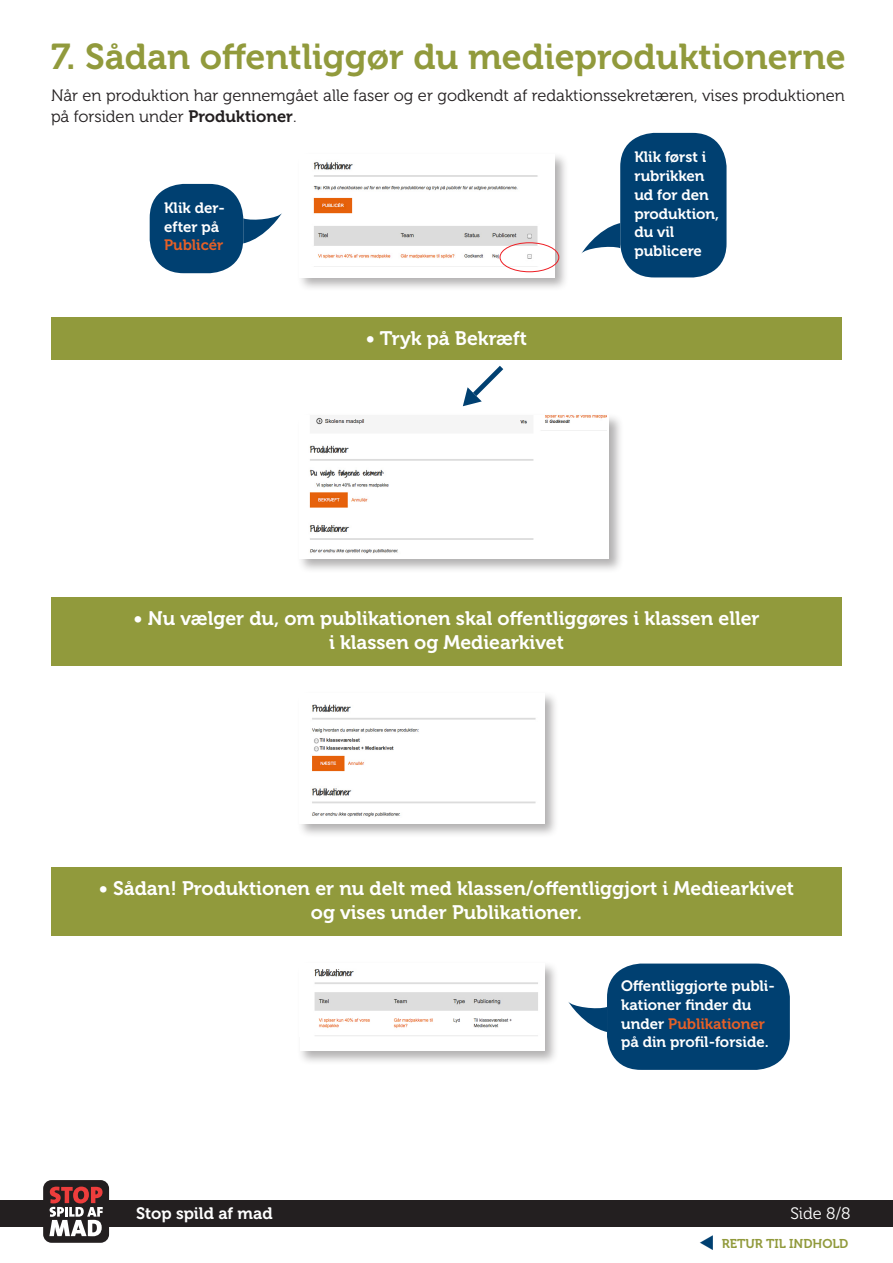
<style>
.page{position:relative;width:893px;height:1263px;background:#fff}
.page>*{position:absolute;margin:0;border:0;box-sizing:border-box;transform-origin:0 0}
.t1{font:35.85px "Museo 700";color:#919a3c}
.t2{font:19.5px/24px "Museo 700";color:#fff;text-align:center}
.t3{font:16.5px/21px "Museo 300";color:#231f20}
.t4{font:16.5px "Museo 700";color:#fff}
.t5{font:16.5px "Museo 300";color:#fff}
.t6{font:15px/18.8px "Museo 700";color:#fff}
.t7{font:15px "Museo 700";color:#e66027}
.t8{font:12.75px "Museo 700";color:#919a3c}
.s1{font-family:"Museo 700"}
.s2{color:#e66027}
.s3{color:#004071}
</style>
<div class="page">
<div style="left:0;top:1200px;width:893px;height:26px;background:#231f20"></div>
<div style="left:43px;top:1180px;width:66px;height:63px;background:#231f20;border-radius:9px"></div>
<svg style="left:49px;top:1186px;width:54px;height:50px"></svg>
<div style="left:297px;top:152px;width:273px;height:140px;background:#231f20;opacity:.35"></div>
<img style="left:300px;top:154px;width:255px;height:123px">
<div style="left:297px;top:413px;width:327px;height:160px;background:#231f20;opacity:.35"></div>
<div style="left:300px;top:415px;width:309px;height:144px;background:#fff"></div>
<img style="left:309px;top:415px;width:298px;height:139px">
<div style="left:150px;top:184px;width:93px;height:89px;background:#004071;border-radius:34px"></div>
<svg style="left:243px;top:213px;width:39px;height:30px"></svg>
<div style="left:620px;top:133px;width:106px;height:144px;background:#004071;border-radius:34px"></div>
<svg style="left:581px;top:223px;width:39px;height:31px"></svg>
<div style="left:51px;top:317px;width:791px;height:43px;background:#919a3c"></div>
<svg style="left:463px;top:366px;width:40px;height:40px"></svg>
<div style="left:51px;top:597px;width:791px;height:68px;background:#919a3c"></div>
<div style="left:297px;top:691px;width:262px;height:148px;background:#231f20;opacity:.35"></div>
<img style="left:300px;top:693px;width:244px;height:131px">
<div style="left:297px;top:961px;width:262px;height:104px;background:#231f20;opacity:.35"></div>
<div style="left:300px;top:963px;width:244px;height:88px;background:#fff"></div>
<img style="left:314px;top:969px;width:224px;height:67px">
<div style="left:607px;top:963px;width:183px;height:107px;background:#004071;border-radius:34px"></div>
<svg style="left:568px;top:1002px;width:39px;height:30px"></svg>
<div style="left:500px;top:242px;width:59px;height:30px;border:1px solid #ee1d23;border-radius:50%"></div>
<div style="left:51px;top:867px;width:791px;height:68px;background:#919a3c"></div>
<h1 class="t1" style="left:51px;top:37px;width:796px">7. Sådan offentliggør du medieproduktionerne</h1>
<p class="t3" style="left:51px;top:85px;width:795px">Når en produktion har gennemgået alle faser og er godkendt af redaktionssekretæren, vises produktionen på forsiden under <span class="s1">Produktioner</span>.</p>
<p class="t6" style="left:164px;top:198px;width:62px">Klik der&shy;efter på</p>
<p class="t7" style="left:164px;top:237px;width:61px">Publicér</p>
<p class="t2" style="left:366px;top:326px;width:163px">• Tryk på Bekræft</p>
<p class="t6" style="left:634px;top:148px;width:86px">Klik først i rubrikken ud for den produktion, du vil publicere</p>
<p class="t2" style="left:133px;top:606px;width:628px">• Nu vælger du, om publikationen skal offentliggøres i klassen eller i klassen og Mediearkivet</p>
<p class="t2" style="left:99px;top:876px;width:697px">• Sådan! Produktionen er nu delt med klassen/offentliggjort i Mediearkivet og vises under Publikationer.</p>
<p class="t6" style="left:621px;top:977px;width:155px">Offentliggjorte publi&shy;kationer finder du under <span class="s2">Publikationer </span>på din profil-forside.</p>
<p class="t4" style="left:136px;top:1204px;width:138px">Stop spild af mad</p>
<p class="t5" style="left:790px;top:1204px;width:62px">Side 8/8</p>
<p class="t8" style="left:699px;top:1236px;width:151px"><span class="s3">▼</span> RETUR TIL INDHOLD</p>
</div>
